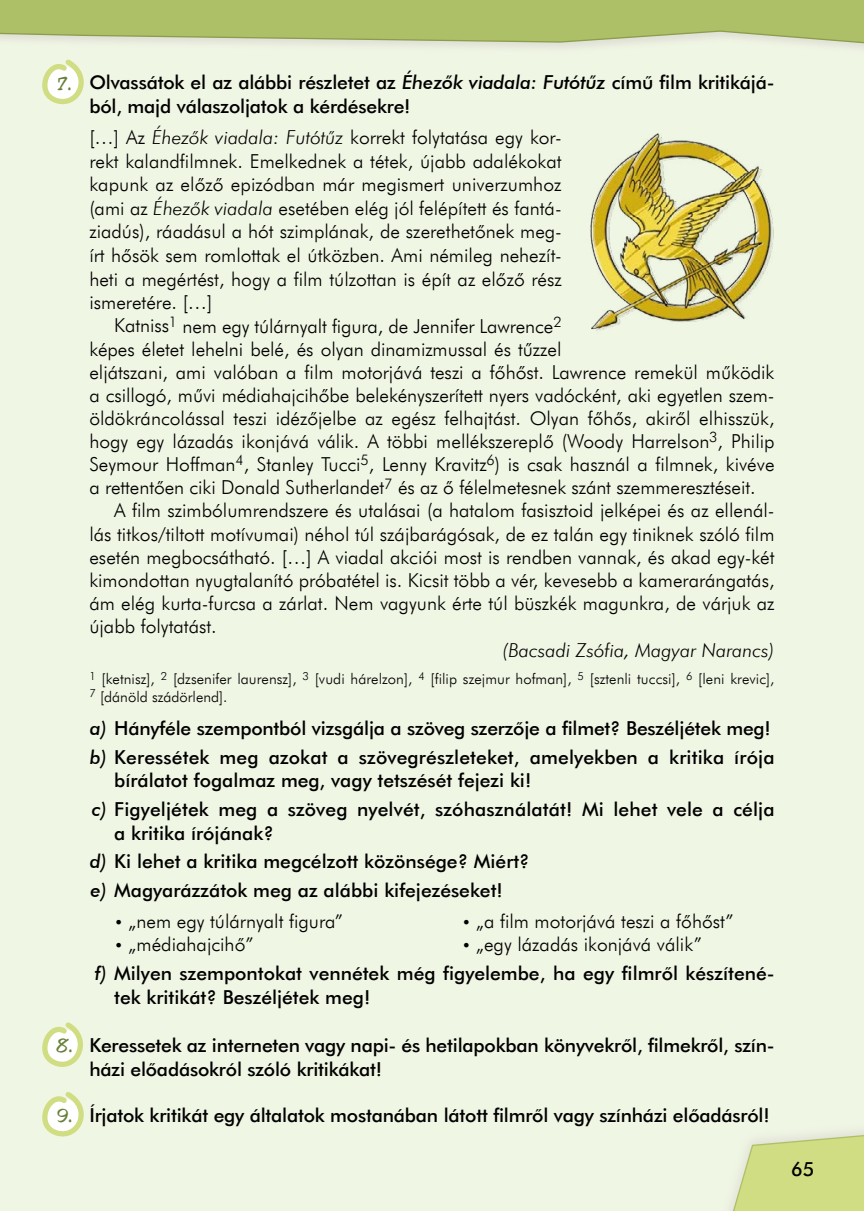
<style>
.page{position:relative;width:864px;height:1211px;background:#fff}
.page>*{position:absolute;margin:0;border:0;box-sizing:border-box;transform-origin:0 0}
.t1{font:19.25px/23.6px "Futura Lt HU Light";color:#000;text-align:justify}
.t2{font:19.25px/28.5px "Futura Med HU Medium";color:#000}
.t3{font:italic 19.25px "Futura Lt HU Light";color:#000}
.t4{font:19.25px "Jester";color:#677f38}
.t5{font:14.88px/17.5px "Futura Lt HU Light";letter-spacing:.005em;color:#000}
.s1{font-style:italic}
.s2{font-size:15.75px}
</style>
<div class="page">
<div style="left:0;top:0;width:863px;height:1210px;background:#f0f6e4"></div>
<svg style="left:730px;top:1131px;width:133px;height:79px"></svg>
<svg style="left:0;top:0;width:863px;height:46px;background:#b6c579"></svg>
<svg style="left:42px;top:59px;width:42px;height:46px"></svg>
<svg style="left:42px;top:1022px;width:41px;height:45px"></svg>
<svg style="left:42px;top:1092px;width:42px;height:45px"></svg>
<img style="left:590px;top:133px;width:184px;height:198px">
<p class="t4" style="left:58px;top:72px;width:15px">7.</p>
<p class="t4" style="left:57px;top:1034px;width:17px">8.</p>
<p class="t4" style="left:57px;top:1104px;width:16px">9.</p>
<p class="t2" style="left:89px;top:70px;width:686px;line-height:23.6px">Olvassátok el az alábbi részletet az <span class="s1">Éhezők viadala: Futótűz</span> című film kritikájá&shy;ból, majd válaszoljatok a kérdésekre!</p>
<p class="t1" style="left:89px;top:125px;width:473px">[…] Az <span class="s1">Éhezők viadala: Futótűz</span> korrekt folytatása egy kor&shy;rekt kalandfilmnek. Emelkednek a tétek, újabb adalékokat kapunk az előző epizódban már megismert univerzumhoz (ami az <span class="s1">Éhezők viadala</span> esetében elég jól felépített és fantá&shy;ziadús), ráadásul a hót szimplának, de szerethetőnek meg&shy;írt hősök sem romlottak el útközben. Ami némileg nehezít&shy;heti a megértést, hogy a film túlzottan is épít az előző rész ismeretére. […]</p>
<p class="t1" style="left:114px;top:314px;width:449px">Katniss<sup>1</sup> nem egy túlárnyalt figura, de Jennifer Lawrence<sup>2</sup></p>
<p class="t1" style="left:89px;top:337px;width:473px">képes életet lehelni belé, és olyan dinamizmussal és tűzzel</p>
<p class="t1" style="left:89px;top:360px;width:686px">eljátszani, ami valóban a film motorjává teszi a főhőst. Lawrence remekül működik</p>
<p class="t1" style="left:89px;top:383px;width:686px">a csillogó, művi médiahajcihőbe belekényszerített nyers vadócként, aki egyetlen szem-</p>
<p class="t1" style="left:89px;top:406px;width:686px">öldökráncolással teszi idézőjelbe az egész felhajtást. Olyan főhős, akiről elhisszük,</p>
<p class="t1" style="left:89px;top:429px;width:686px">hogy egy lázadás ikonjává válik. A többi mellékszereplő (Woody Harrelson<sup>3</sup>, Philip</p>
<p class="t1" style="left:89px;top:452px;width:686px">Seymour Hoffman<sup>4</sup>, Stanley Tucci<sup>5</sup>, Lenny Kravitz<sup>6</sup>) is csak használ a filmnek, kivéve</p>
<p class="t1" style="left:89px;top:475px;width:667px">a rettentően ciki Donald Sutherlandet<sup>7</sup> és az ő félelmetesnek szánt szemmeresztéseit.</p>
<p class="t1" style="left:114px;top:498px;width:661px">A film szimbólumrendszere és utalásai (a hatalom fasisztoid jelképei és az ellenál-</p>
<p class="t1" style="left:89px;top:521px;width:686px">lás titkos/tiltott motívumai) néhol túl szájbarágósak, de ez talán egy tiniknek szóló film</p>
<p class="t1" style="left:89px;top:545px;width:686px">esetén megbocsátható. […] A viadal akciói most is rendben vannak, és akad egy-két</p>
<p class="t1" style="left:89px;top:568px;width:686px">kimondottan nyugtalanító próbatétel is. Kicsit több a vér, kevesebb a kamerarángatás,</p>
<p class="t1" style="left:89px;top:591px;width:686px">ám elég kurta-furcsa a zárlat. Nem vagyunk érte túl büszkék magunkra, de várjuk az</p>
<p class="t1" style="left:89px;top:614px;width:129px">újabb folytatást.</p>
<p class="t3" style="left:502px;top:638px;width:273px">(Bacsadi Zsófia, Magyar Narancs)</p>
<p class="t5" style="left:89px;top:670px;width:686px"><sup>1</sup> [ketnisz], <sup>2</sup> [dzsenifer laurensz], <sup>3</sup> [vudi hárelzon], <sup>4</sup> [filip szejmur hofman], <sup>5</sup> [sztenli tuccsi], <sup>6</sup> [leni krevic],<br><sup>7</sup> [dánöld szádörlend].</p>
<p class="t2" style="left:90px;top:713px;width:686px"><span class="s1">a)</span> Hányféle szempontból vizsgálja a szöveg szerzője a filmet? Beszéljétek meg! <span class="s1">b)</span> Keressétek meg azokat a szövegrészleteket, amelyekben a kritika írója</p>
<p class="t2" style="left:92px;top:766px;width:683px;text-indent:22px">bírálatot fogalmaz meg, vagy tetszését fejezi ki!<br><span class="s1">c)</span> Figyeljétek meg a szöveg nyelvét, szóhasználatát! Mi lehet vele a célja</p>
<p class="t2" style="left:90px;top:818px;width:441px;text-indent:24px">a kritika írójának?<br><span class="s1">d)</span> Ki lehet a kritika megcélzott közönsége? Miért? <span class="s1">e)</span> Magyarázzátok meg az alábbi kifejezéseket!</p>
<p class="t1" style="left:114px;top:909px;width:230px"><span class="s2">•</span> „nem egy túlárnyalt figura”</p>
<p class="t1" style="left:461px;top:909px;width:273px"><span class="s2">•</span> „a film motorjává teszi a főhőst”</p>
<p class="t1" style="left:114px;top:932px;width:141px"><span class="s2">•</span> „médiahajcihő”</p>
<p class="t1" style="left:461px;top:932px;width:242px"><span class="s2">•</span> „egy lázadás ikonjává válik”</p>
<p class="t2" style="left:114px;top:961px;width:661px;line-height:23.6px;text-indent:-19px"><span class="s1">f)</span> Milyen szempontokat vennétek még figyelembe, ha egy filmről készítené&shy;tek kritikát? Beszéljétek meg!</p>
<p class="t2" style="left:89px;top:1033px;width:686px;line-height:23.6px">Keressetek az interneten vagy napi- és hetilapokban könyvekről, filmekről, szín&shy;házi előadásokról szóló kritikákat!</p>
<p class="t2" style="left:89px;top:1100px;width:681px">Írjatok kritikát egy általatok mostanában látott filmről vagy színházi előadásról!</p>
<p class="t2" style="left:790px;top:1154px;width:25px">65</p>
</div>
